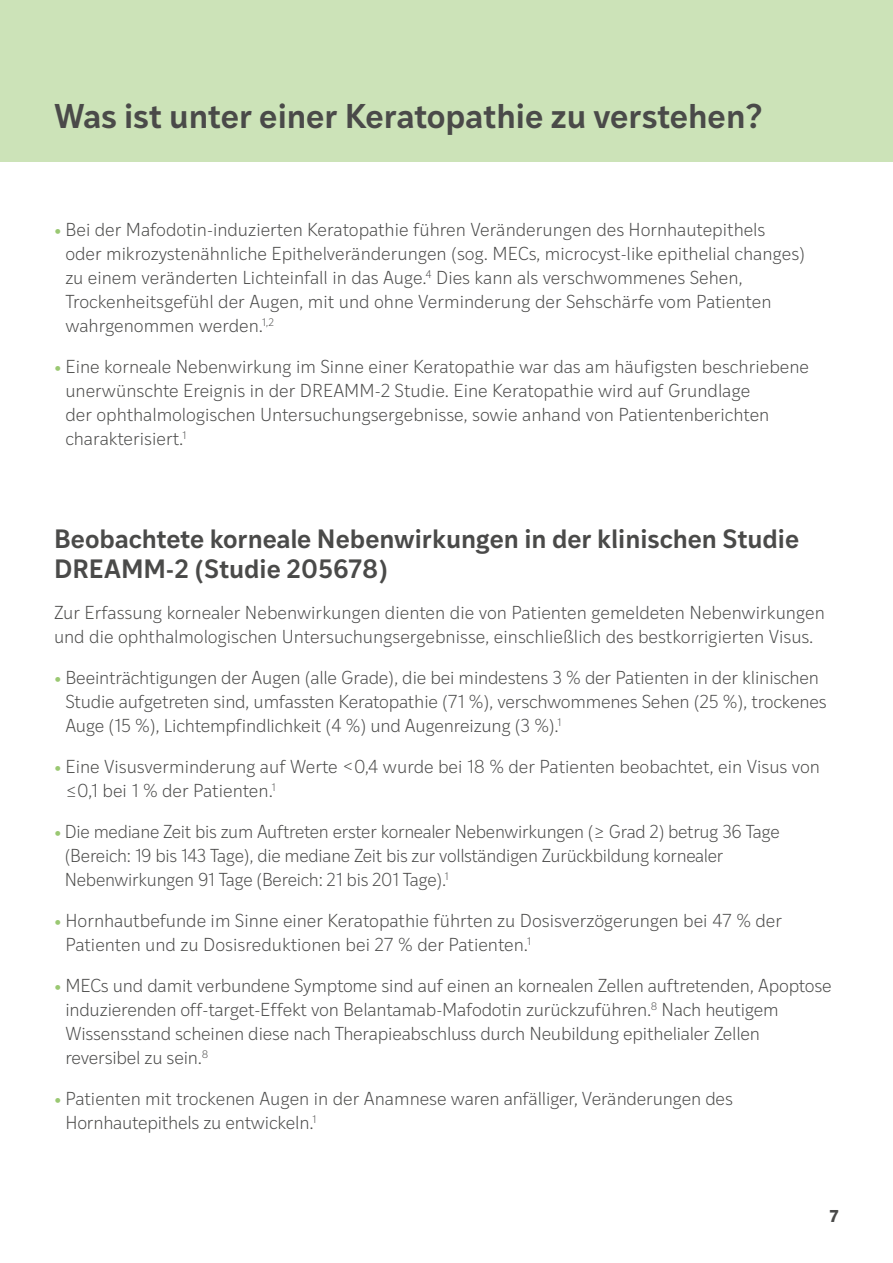
<style>
.page{position:relative;width:893px;height:1263px;background:#fff}
.page>*{position:absolute;margin:0;border:0;box-sizing:border-box;transform-origin:0 0}
.t1{font:600 33px "Ivy Style Sans";letter-spacing:-.005em;color:#4a4a49}
.t2{font:600 25.5px/30.6px "Ivy Style Sans";color:#4a4a49}
.t3{font:300 18px/24px "Ivy Style Sans";letter-spacing:-.01em;color:#4a4a49}
.t4{font:700 16.5px "Ivy Style Sans";color:#4a4a49}
.s1{font-weight:600;color:#9ac872}
</style>
<div class="page">
<div style="left:0;top:0;width:893px;height:162px;background:#cce3b8"></div>
<p class="t1" style="left:54px;top:90px;width:710px">Was ist unter einer Keratopathie zu verstehen?</p>
<p class="t3" style="left:65px;top:216px;width:741px;text-indent:-11px"><span class="s1">•</span> Bei der Mafodotin-induzierten Keratopathie führen Veränderungen des Hornhautepithels oder mikrozystenähnliche Epithelveränderungen (sog. MECs, microcyst-like epithelial changes) zu einem veränderten Lichteinfall in das Auge.<sup>4</sup> Dies kann als verschwommenes Sehen, Trockenheitsgefühl der Augen, mit und ohne Verminderung der Sehschärfe vom Patienten wahrgenommen werden.<sup>1,2</sup></p>
<p class="t3" style="left:65px;top:354px;width:745px;text-indent:-11px"><span class="s1">•</span> Eine korneale Nebenwirkung im Sinne einer Keratopathie war das am häufigsten beschriebene unerwünschte Ereignis in der DREAMM-2 Studie. Eine Keratopathie wird auf Grundlage<br>der ophthalmologischen Untersuchungsergebnisse, sowie anhand von Patientenberichten charakterisiert.<sup>1</sup></p>
<p class="t2" style="left:54px;top:522px;width:747px">Beobachtete korneale Nebenwirkungen in der klinischen Studie<br>DREAMM-2 (Studie 205678)</p>
<p class="t3" style="left:54px;top:600px;width:773px">Zur Erfassung kornealer Nebenwirkungen dienten die von Patienten gemeldeten Nebenwirkungen und die ophthalmologischen Untersuchungsergebnisse, einschließlich des bestkorrigierten Visus.</p>
<p class="t3" style="left:65px;top:665px;width:763px;text-indent:-11px"><span class="s1">•</span> Beeinträchtigungen der Augen (alle Grade), die bei mindestens 3 % der Patienten in der klinischen<br>Studie aufgetreten sind, umfassten Keratopathie (71 %), verschwommenes Sehen (25 %), trockenes<br>Auge (15 %), Lichtempfindlichkeit (4 %) und Augenreizung (3 %).<sup>1</sup></p>
<p class="t3" style="left:65px;top:754px;width:756px;text-indent:-11px"><span class="s1">•</span> Eine Visusverminderung auf Werte &lt;0,4 wurde bei 18 % der Patienten beobachtet, ein Visus von ≤0,1 bei 1 % der Patienten.<sup>1</sup></p>
<p class="t3" style="left:65px;top:819px;width:716px;text-indent:-11px"><span class="s1">•</span> Die mediane Zeit bis zum Auftreten erster kornealer Nebenwirkungen (≥ Grad 2) betrug 36 Tage (Bereich: 19 bis 143 Tage), die mediane Zeit bis zur vollständigen Zurückbildung kornealer<br>Nebenwirkungen 91 Tage (Bereich: 21 bis 201 Tage).<sup>1</sup></p>
<p class="t3" style="left:65px;top:908px;width:718px;text-indent:-11px"><span class="s1">•</span> Hornhautbefunde im Sinne einer Keratopathie führten zu Dosisverzögerungen bei 47 % der<br>Patienten und zu Dosisreduktionen bei 27 % der Patienten.<sup>1</sup></p>
<p class="t3" style="left:65px;top:973px;width:768px;text-indent:-11px"><span class="s1">•</span> MECs und damit verbundene Symptome sind auf einen an kornealen Zellen auftretenden, Apoptose induzierenden off-target-Effekt von Belantamab-Mafodotin zurückzuführen.<sup>8</sup> Nach heutigem Wissensstand scheinen diese nach Therapieabschluss durch Neubildung epithelialer Zellen reversibel zu sein.<sup>8</sup></p>
<p class="t3" style="left:65px;top:1086px;width:669px;text-indent:-11px"><span class="s1">•</span> Patienten mit trockenen Augen in der Anamnese waren anfälliger, Veränderungen des<br>Hornhautepithels zu entwickeln.<sup>1</sup></p>
<p class="t4" style="left:830px;top:1203px;width:11px">7</p>
</div>
